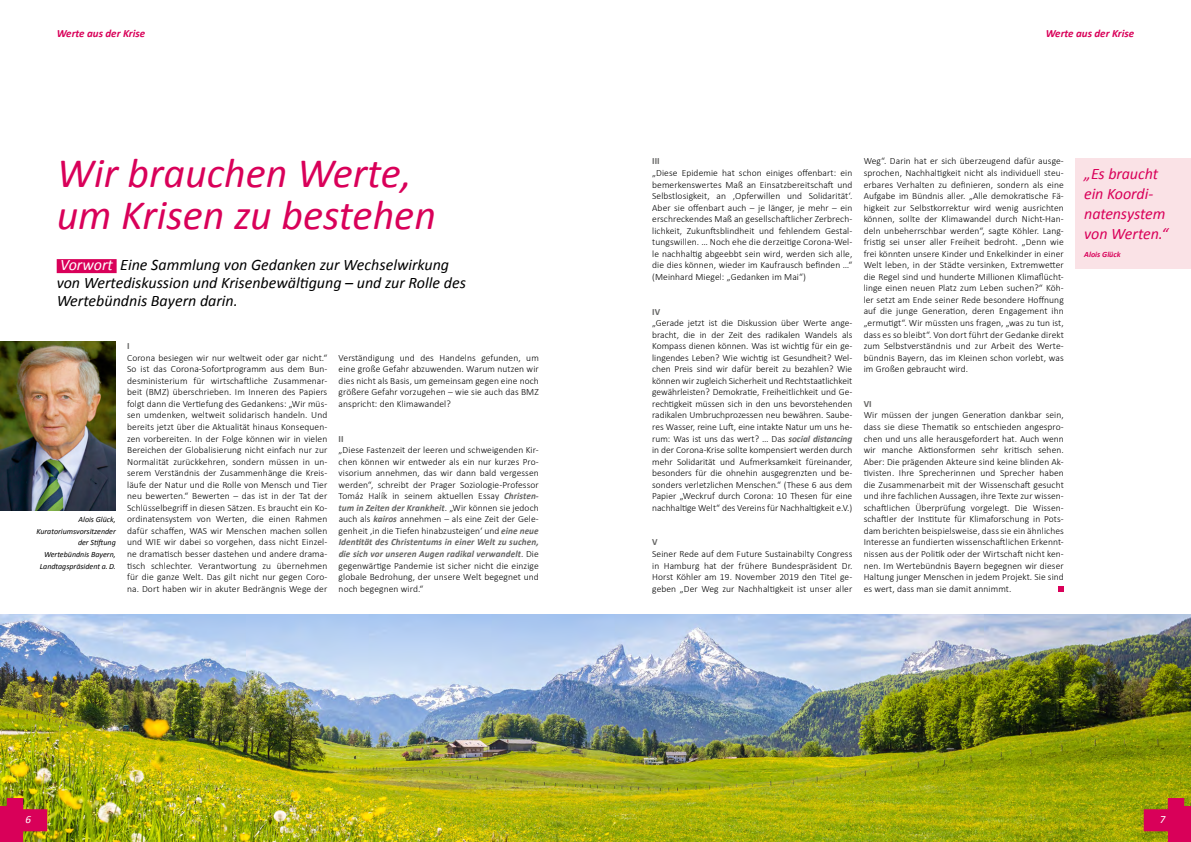
<style>
.page{position:relative;width:1191px;height:842px;background:#fff}
.page>*{position:absolute;margin:0;border:0;box-sizing:border-box;transform-origin:0 0}
.t1{font:italic 42px/42px "Calibri";color:#d90059}
.t2{font:italic 16px/18px "Calibri";color:#000}
.t3{font:italic 16px/20px "Calibri";letter-spacing:-.01em;color:#d90059}
.t4{font:italic 700 11px "Calibri";color:#d90059}
.t5{font:italic 11px "Calibri";color:#fff}
.t6{font:300 9.5px/11.5px "Calibri";letter-spacing:.01em;color:#000;text-align:justify}
.t7{font:700 9.5px "Calibri";letter-spacing:.01em;color:#636362}
.t8{font:italic 8px/11.5px "Calibri";color:#000;text-align:right}
.t9{font:italic 700 8px "Calibri";color:#d90059}
.s1{color:#fff}
.s2{font-weight:700;font-style:italic;color:#636362}
</style>
<div class="page">
<img style="left:0;top:615px;width:1191px;height:227px">
<svg style="left:0;top:798px;width:47px;height:44px;background:#c42b42"></svg>
<div style="left:57px;top:259px;width:60px;height:14px;background:#d90059"></div>
<img style="left:0;top:342px;width:116px;height:169px">
<svg style="left:1058px;top:586px;width:5px;height:6px"></svg>
<svg style="left:1143px;top:798px;width:48px;height:44px;background:#c42e40"></svg>
<div style="left:1075px;top:158px;width:116px;height:110px;background:#fae2e6"></div>
<p class="t4" style="left:57px;top:26px;width:90px">Werte aus der Krise</p>
<p class="t4" style="left:1045px;top:26px;width:90px">Werte aus der Krise</p>
<h1 class="t1" style="left:57px;top:151px;width:381px">Wir brauchen Werte, um Krisen zu bestehen</h1>
<h2 class="t2" style="left:57px;top:255px;width:411px"><span class="s1">Vorwort</span> Eine Sammlung von Gedanken zur Wechselwirkung von Wertediskussion und Krisenbewältigung – und zur Rolle des<br>Wertebündnis Bayern darin.</h2>
<p class="t7" style="left:127px;top:340px;width:4px">I</p>
<p class="t6" style="left:127px;top:351px;width:202px">Corona besiegen wir nur weltweit oder gar nicht.“ So ist das Corona-Sofortprogramm aus dem Bun&shy;desministerium für wirtschaftliche Zusammenar&shy;beit (BMZ) überschrieben. Im Inneren des Papiers folgt dann die Vertiefung des Gedankens: „Wir müs&shy;sen umdenken, weltweit solidarisch handeln. Und bereits jetzt über die Aktualität hinaus Konsequen&shy;zen vorbereiten. In der Folge können wir in vielen Bereichen der Globalisierung nicht einfach nur zur Normalität zurückkehren, sondern müssen in un&shy;serem Verständnis der Zusammenhänge die Kreis&shy;läufe der Natur und die Rolle von Mensch und Tier neu bewerten.“ Bewerten – das ist in der Tat der Schlüsselbegriff in diesen Sätzen. Es braucht ein Ko&shy;ordinatensystem von Werten, die einen Rahmen dafür schaffen, WAS wir Menschen machen sollen und WIE wir dabei so vorgehen, dass nicht Einzel&shy;ne dramatisch besser dastehen und andere drama&shy;tisch schlechter. Verantwortung zu übernehmen für die ganze Welt. Das gilt nicht nur gegen Coro&shy;na. Dort haben wir in akuter Bedrängnis Wege der</p>
<p class="t6" style="left:339px;top:351px;width:202px">Verständigung und des Handelns gefunden, um eine große Gefahr abzuwenden. Warum nutzen wir dies nicht als Basis, um gemeinsam gegen eine noch größere Gefahr vorzugehen – wie sie auch das BMZ anspricht: den Klimawandel?</p>
<p class="t7" style="left:339px;top:432px;width:7px">II</p>
<p class="t6" style="left:339px;top:444px;width:202px">„Diese Fastenzeit der leeren und schweigenden Kir&shy;chen können wir entweder als ein nur kurzes Pro&shy;visorium annehmen, das wir dann bald vergessen werden“, schreibt der Prager Soziologie-Professor Tomáz Halík in seinem aktuellen Essay <span class="s2">Christen&shy;tum in Zeiten der Krankheit</span>. „Wir können sie jedoch auch als <span class="s2">kairos</span> annehmen – als eine Zeit der Gele&shy;genheit ,in die Tiefen hinabzusteigen‘ und <span class="s2">eine neue Identität des Christentums in einer Welt zu suchen, die sich vor unseren Augen radikal verwandelt</span>. Die gegenwärtige Pandemie ist sicher nicht die einzige globale Bedrohung, der unsere Welt begegnet und noch begegnen wird.“</p>
<p class="t8" style="left:36px;top:514px;width:81px">Alois Glück,<br>Kuratoriumsvorsitzender der Stiftung<br>Wertebündnis Bayern,<br>Landtagspräsident a.D.</p>
<p class="t5" style="left:26px;top:812px;width:7px">6</p>
<p class="t7" style="left:652px;top:155px;width:9px">III</p>
<p class="t6" style="left:652px;top:167px;width:202px">„Diese Epidemie hat schon einiges offenbart: ein bemerkenswertes Maß an Einsatzbereitschaft und Selbstlosigkeit, an ,Opferwillen und Solidarität‘.<br>Aber sie offenbart auch – je länger, je mehr – ein erschreckendes Maß an gesellschaftlicher Zerbrech&shy;lichkeit, Zukunftsblindheit und fehlendem Gestal&shy;tungswillen. … Noch ehe die derzeitige Corona-Wel&shy;le nachhaltig abgeebbt sein wird, werden sich alle, die dies können, wieder im Kaufrausch befinden …“ (Meinhard Miegel: „Gedanken im Mai“)</p>
<p class="t7" style="left:652px;top:305px;width:9px">IV</p>
<p class="t6" style="left:652px;top:317px;width:202px">„Gerade jetzt ist die Diskussion über Werte ange&shy;bracht, die in der Zeit des radikalen Wandels als Kompass dienen können. Was ist wichtig für ein ge&shy;lingendes Leben? Wie wichtig ist Gesundheit? Wel&shy;chen Preis sind wir dafür bereit zu bezahlen? Wie können wir zugleich Sicherheit und Rechtstaatlichkeit gewährleisten? Demokratie, Freiheitlichkeit und Ge&shy;rechtigkeit müssen sich in den uns bevorstehenden radikalen Umbruchprozessen neu bewähren. Saube&shy;res Wasser, reine Luft, eine intakte Natur um uns he&shy;rum: Was ist uns das wert? … Das <span class="s2">social distancing </span>in der Corona-Krise sollte kompensiert werden durch mehr Solidarität und Aufmerksamkeit füreinander, besonders für die ohnehin ausgegrenzten und be&shy;sonders verletzlichen Menschen.“ (These 6 aus dem Papier „Weckruf durch Corona: 10 Thesen für eine nachhaltige Welt“ des Vereins für Nachhaltigkeit e.V.)</p>
<p class="t7" style="left:652px;top:536px;width:7px">V</p>
<p class="t6" style="left:652px;top:548px;width:202px">Seiner Rede auf dem Future Sustainabilty Congress in Hamburg hat der frühere Bundespräsident Dr.<br>Horst Köhler am 19. November 2019 den Titel ge&shy;geben „Der Weg zur Nachhaltigkeit ist unser aller</p>
<p class="t6" style="left:863px;top:155px;width:202px">Weg“. Darin hat er sich überzeugend dafür ausge&shy;sprochen, Nachhaltigkeit nicht als individuell steu&shy;erbares Verhalten zu definieren, sondern als eine Aufgabe im Bündnis aller. „Alle demokratische Fä&shy;higkeit zur Selbstkorrektur wird wenig ausrichten können, sollte der Klimawandel durch Nicht-Han&shy;deln unbeherrschbar werden“, sagte Köhler. Lang&shy;fristig sei unser aller Freiheit bedroht. „Denn wie frei könnten unsere Kinder und Enkelkinder in einer Welt leben, in der Städte versinken, Extremwetter die Regel sind und hunderte Millionen Klimaflücht&shy;linge einen neuen Platz zum Leben suchen?“ Köh&shy;ler setzt am Ende seiner Rede besondere Hoffnung auf die junge Generation, deren Engagement ihn „ermutigt“. Wir müssten uns fragen, „was zu tun ist, dass es so bleibt“. Von dort führt der Gedanke direkt zum Selbstverständnis und zur Arbeit des Werte&shy;bündnis Bayern, das im Kleinen schon vorlebt, was im Großen gebraucht wird.</p>
<p class="t7" style="left:863px;top:398px;width:9px">VI</p>
<p class="t6" style="left:863px;top:409px;width:202px">Wir müssen der jungen Generation dankbar sein, dass sie diese Thematik so entschieden angespro&shy;chen und uns alle herausgefordert hat. Auch wenn wir manche Aktionsformen sehr kritisch sehen.<br>Aber: Die prägenden Akteure sind keine blinden Ak&shy;tivisten. Ihre Sprecherinnen und Sprecher haben die Zusammenarbeit mit der Wissenschaft gesucht und ihre fachlichen Aussagen, ihre Texte zur wissen&shy;schaftlichen Überprüfung vorgelegt. Die Wissen&shy;schaftler der Institute für Klimaforschung in Pots&shy;dam berichten beispielsweise, dass sie ein ähnliches Interesse an fundierten wissenschaftlichen Erkennt&shy;nissen aus der Politik oder der Wirtschaft nicht ken&shy;nen. Im Wertebündnis Bayern begegnen wir dieser Haltung junger Menschen in jedem Projekt. Sie sind es wert, dass man sie damit annimmt.</p>
<h2 class="t3" style="left:1084px;top:163px;width:85px">„Es braucht ein Koordi&shy;natensystem von Werten.“</h2>
<p class="t9" style="left:1084px;top:249px;width:38px">Alois Glück</p>
<p class="t5" style="left:1159px;top:812px;width:7px">7</p>
</div>
